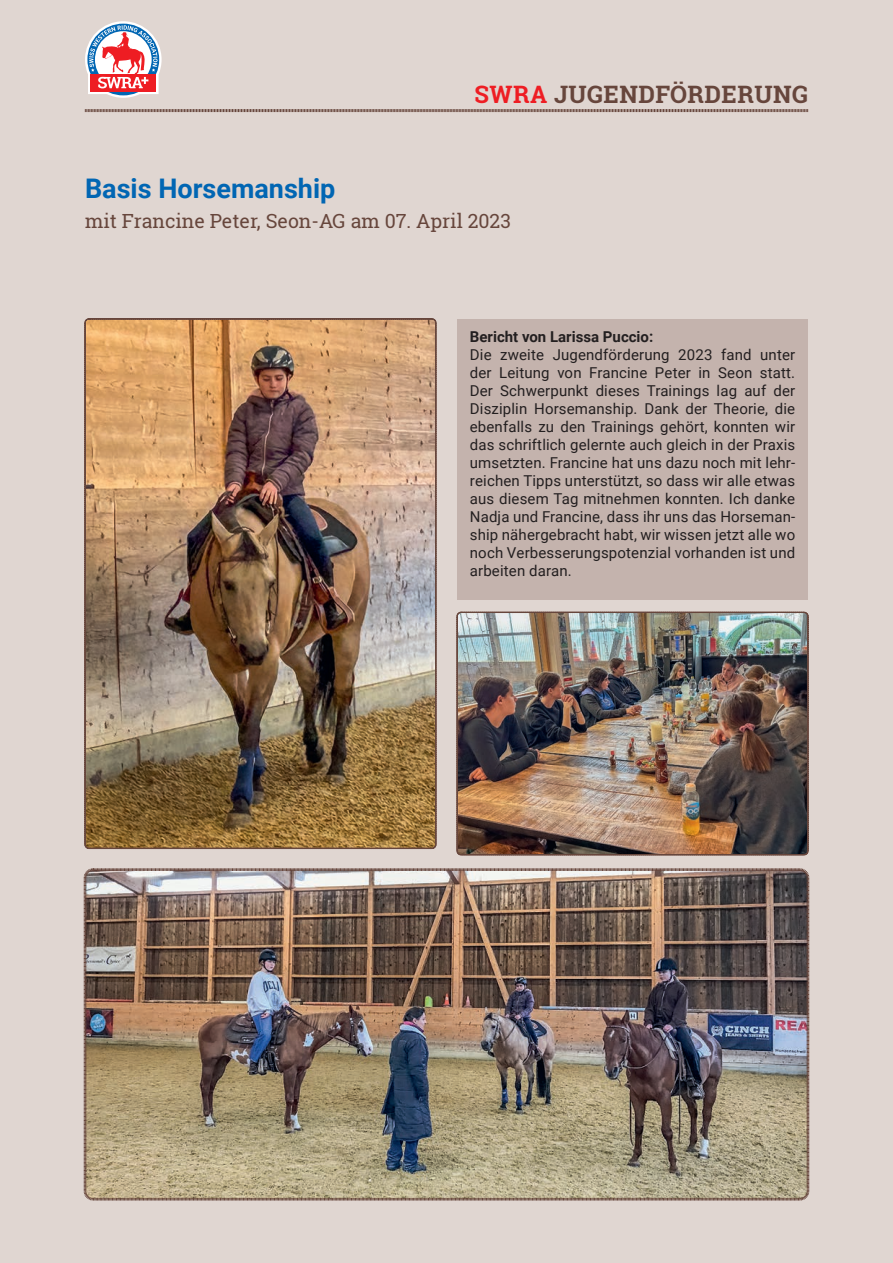
<style>
.page{position:relative;width:893px;height:1263px;background:#e0d6d1}
.page>*{position:absolute;margin:0;border:0;box-sizing:border-box;transform-origin:0 0}
.t1{font:700 27px "Roboto";color:#0166b3}
.t2{font:700 24px "Roboto Slab";letter-spacing:.02em;color:#67463c}
.t3{font:19.5px "Roboto Slab";color:#67463c}
.t4{font:15px/18px "Roboto";letter-spacing:.01em;color:#231f20;text-align:justify}
.t5{font:700 15px "Roboto";color:#231f20}
.s1{color:#ee1d23}
</style>
<div class="page">
<img style="left:84px;top:318px;width:353px;height:531px">
<img style="left:456px;top:611px;width:353px;height:245px">
<img style="left:83px;top:868px;width:727px;height:333px">
<div style="left:457px;top:319px;width:351px;height:281px;background:#c4b3ad"></div>
<svg style="left:85px;top:109px;width:723px;height:3px;background:#90776e"></svg>
<svg style="left:85px;top:21px;width:77px;height:77px"></svg>
<h2 class="t2" style="left:474px;top:78px;width:335px"><span class="s1">SWRA</span> JUGENDFÖRDERUNG</h2>
<h1 class="t1" style="left:85px;top:170px;width:252px">Basis Horsemanship</h1>
<h3 class="t3" style="left:85px;top:208px;width:427px">mit Francine Peter, Seon-AG am 07. April 2023</h3>
<p class="t5" style="left:470px;top:326px;width:185px">Bericht von Larissa Puccio:</p>
<p class="t4" style="left:470px;top:345px;width:327px">Die zweite Jugendförderung 2023 fand unter der Leitung von Francine Peter in Seon statt.<br>Der Schwerpunkt dieses Trainings lag auf der Disziplin Horsemanship. Dank der Theorie, die ebenfalls zu den Trainings gehört, konnten wir das schriftlich gelernte auch gleich in der Praxis umsetzten. Francine hat uns dazu noch mit lehr&shy;reichen Tipps unterstützt, so dass wir alle etwas aus diesem Tag mitnehmen konnten. Ich danke Nadja und Francine, dass ihr uns das Horseman&shy;ship nähergebracht habt, wir wissen jetzt alle wo noch Verbesserungspotenzial vorhanden ist und arbeiten daran.</p>
</div>
